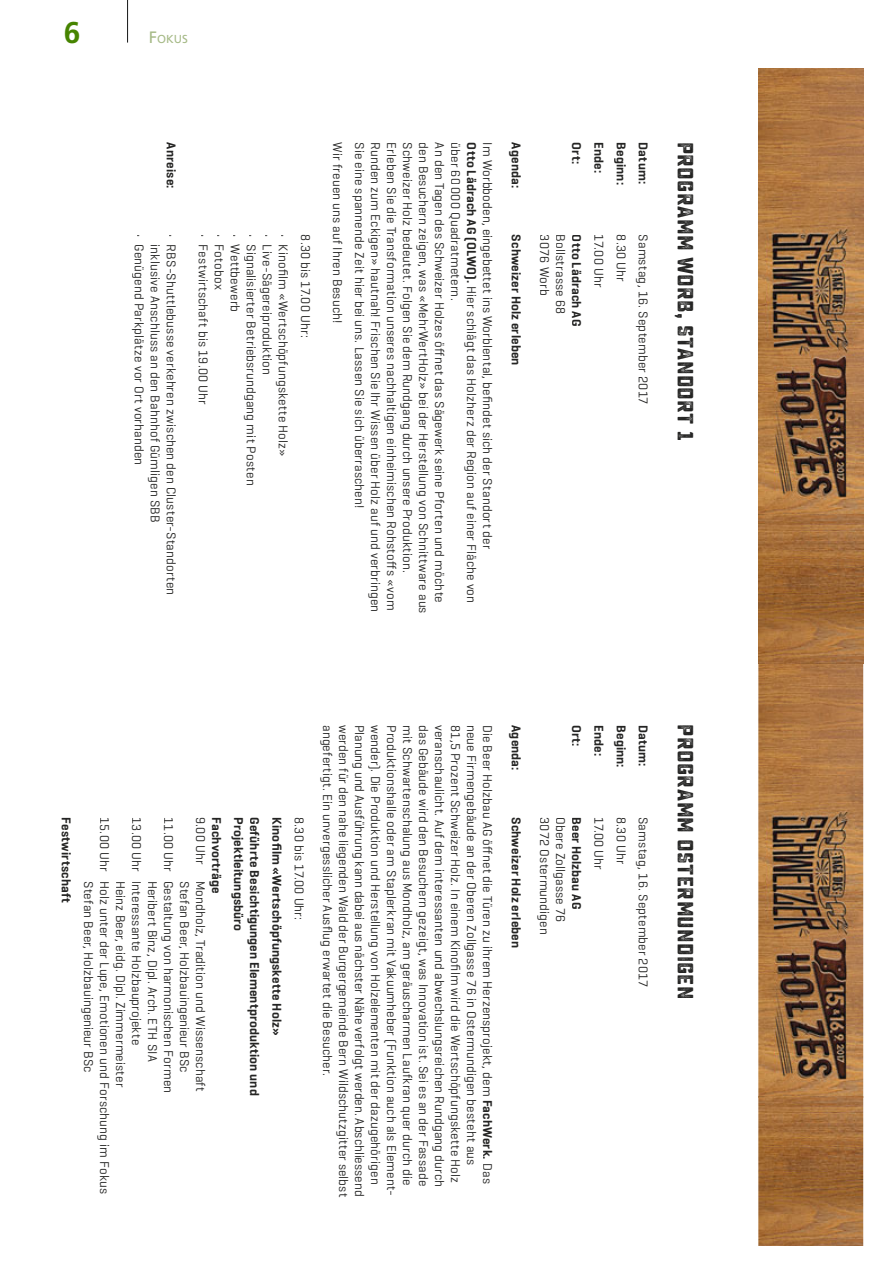
<style>
.page{position:relative;width:893px;height:1263px;background:#fff}
.page>*{position:absolute;margin:0;border:0;box-sizing:border-box;transform-origin:0 0}
.t1{font:700 30px "Frutiger LT";color:#468400}
.t2{font:22.05px "Sucrose Bold Two";letter-spacing:.01em;color:#242423}
.t3{font:13.05px/16px "Geogrotesque";letter-spacing:.01em;color:#242423}
.t4{font:600 13.05px/22.2px "Geogrotesque";letter-spacing:.01em;color:#242423}
.t5{font:11.55px "Frutiger LT";color:#a6ba87}
.s1{font-size:16.5px}
.s2{font-weight:600}
</style>
<div class="page">
<hr style="left:127px;top:0;width:1px;height:43px;background:#151616">
<img style="left:758px;top:663px;width:105px;height:583px">
<img style="left:758px;top:68px;width:105px;height:595px">
<h1 class="t1" style="left:64px;top:20px;width:18px">6</h1>
<p class="t5" style="left:149px;top:34px;width:41px"><span class="s1">F</span>OKUS</p>
<p class="t4" style="left:181px;top:142px;width:48px;rotate:90deg">Anreise:</p>
<p class="t3" style="left:146px;top:234px;width:232px;rotate:90deg">• Genügend Parkplätze vor Ort vorhanden</p>
<p class="t3" style="left:178px;top:244px;width:352px;text-indent:-10px;rotate:90deg">• RBS-Shuttlebusse verkehren zwischen den Cluster-Standorten inklusive Anschluss an den Bahnhof Gümligen SBB</p>
<p class="t3" style="left:210px;top:234px;width:172px;rotate:90deg">• Festwirtschaft bis 19.00 Uhr</p>
<p class="t3" style="left:226px;top:234px;width:57px;rotate:90deg">• Fotobox</p>
<p class="t3" style="left:242px;top:234px;width:79px;rotate:90deg">• Wettbewerb</p>
<p class="t3" style="left:258px;top:234px;width:253px;rotate:90deg">• Signalisierter Betriebsrundgang mit Posten</p>
<p class="t3" style="left:274px;top:234px;width:142px;rotate:90deg">• Live-Sägereiproduktion</p>
<p class="t3" style="left:290px;top:234px;width:224px;rotate:90deg">• Kinofilm «Wertschöpfungskette Holz»</p>
<p class="t3" style="left:312px;top:234px;width:105px;rotate:90deg">8.30 bis 17.00 Uhr:</p>
<p class="t3" style="left:344px;top:142px;width:182px;rotate:90deg">Wir freuen uns auf Ihren Besuch!</p>
<p class="t3" style="left:495px;top:142px;width:473px;rotate:90deg">Im Worbboden, eingebettet ins Worblental, befindet sich der Standort der<br><span class="s2">Otto Lädrach AG (OLWO).</span> Hier schlägt das Holzherz der Region auf einer Fläche von über 60 000 Quadratmetern.<br>An den Tagen des Schweizer Holzes öffnet das Sägewerk seine Pforten und möchte den Besuchern zeigen, was «MehrWertHolz» bei der Herstellung von Schnittware aus Schweizer Holz bedeutet. Folgen Sie dem Rundgang durch unsere Produktion.<br>Erleben Sie die Transformation unseres nachhaltigen einheimischen Rohstoffs «vom Runden zum Eckigen» hautnah! Frischen Sie Ihr Wissen über Holz auf und verbringen Sie eine spannende Zeit hier bei uns. Lassen Sie sich überraschen!</p>
<p class="t4" style="left:526px;top:142px;width:47px;rotate:90deg">Agenda:</p>
<p class="t4" style="left:526px;top:234px;width:133px;rotate:90deg">Schweizer Holz erleben</p>
<p class="t4" style="left:587px;top:142px;width:23px;rotate:90deg">Ort:</p>
<p class="t4" style="left:609px;top:142px;width:33px;rotate:90deg">Ende:</p>
<p class="t4" style="left:631px;top:142px;width:44px;rotate:90deg">Beginn:</p>
<p class="t4" style="left:653px;top:142px;width:43px;rotate:90deg">Datum:</p>
<p class="t4" style="left:587px;top:234px;width:93px;rotate:90deg">Otto Lädrach AG</p>
<p class="t3" style="left:567px;top:234px;width:82px;rotate:90deg">Bollstrasse 68<br>3076 Worb</p>
<p class="t3" style="left:606px;top:234px;width:54px;rotate:90deg">17.00 Uhr</p>
<p class="t3" style="left:628px;top:234px;width:49px;rotate:90deg">8.30 Uhr</p>
<p class="t3" style="left:650px;top:234px;width:172px;rotate:90deg">Samstag, 16. September 2017</p>
<h2 class="t2" style="left:693px;top:142px;width:300px;rotate:90deg">PROGRAMM WORB, STANDORT 1</h2>
<p class="t4" style="left:76px;top:817px;width:87px;rotate:90deg">Festwirtschaft</p>
<p class="t4" style="left:287px;top:817px;width:280px;rotate:90deg">Kinofilm «Wertschöpfungskette Holz»<br>Geführte Besichtigungen Elementproduktion und</p>
<p class="t3" style="left:207px;top:817px;width:49px;rotate:90deg">9.00 Uhr</p>
<p class="t3" style="left:207px;top:881px;width:212px;rotate:90deg">Mondholz, Tradition und Wissenschaft</p>
<p class="t4" style="left:249px;top:817px;width:116px;rotate:90deg">Projektleitungsbüro<br>Fachvorträge</p>
<p class="t3" style="left:111px;top:817px;width:379px;rotate:90deg">15.00 Uhr Holz unter der Lupe, Emotionen und Forschung im Fokus</p>
<p class="t3" style="left:143px;top:817px;width:230px;rotate:90deg">13.00 Uhr Interessante Holzbauprojekte</p>
<p class="t3" style="left:175px;top:817px;width:277px;rotate:90deg">11.00 Uhr Gestaltung von harmonischen Formen</p>
<p class="t3" style="left:95px;top:881px;width:193px;rotate:90deg">Stefan Beer, Holzbauingenieur BSc</p>
<p class="t3" style="left:191px;top:881px;width:193px;rotate:90deg">Stefan Beer, Holzbauingenieur BSc</p>
<p class="t3" style="left:127px;top:881px;width:208px;rotate:90deg">Heinz Beer, eidg. Dipl. Zimmermeister</p>
<p class="t3" style="left:159px;top:881px;width:182px;rotate:90deg">Heribert Binz, Dipl. Arch. ETH SIA</p>
<p class="t3" style="left:306px;top:817px;width:105px;rotate:90deg">8.30 bis 17.00 Uhr:</p>
<p class="t4" style="left:526px;top:725px;width:47px;rotate:90deg">Agenda:</p>
<p class="t3" style="left:479px;top:725px;width:474px;rotate:90deg">neue Firmengebäude an der Oberen Zollgasse 76 in Ostermundigen besteht aus<br>81,5 Prozent Schweizer Holz. In einem Kinofilm wird die Wertschöpfungskette Holz veranschaulicht. Auf dem interessanten und abwechslungsreichen Rundgang durch das Gebäude wird den Besuchern gezeigt, was Innovation ist. Sei es an der Fassade mit Schwartenschalung aus Mondholz, am geräuscharmen Laufkran quer durch die Produktionshalle oder am Staplerkran mit Vakuumheber (Funktion auch als Element&shy;wender). Die Produktion und Herstellung von Holzelementen mit der dazugehörigen Planung und Ausführung kann dabei aus nächster Nähe verfolgt werden. Abschliessend werden für den nahe liegenden Wald der Burgergemeinde Bern Wildschutzgitter selbst angefertigt. Ein unvergesslicher Ausflug erwartet die Besucher.</p>
<p class="t3" style="left:529px;top:725px;width:460px;line-height:28.5px;text-indent:92px;rotate:90deg"><span class="s2">Schweizer Holz erleben<br></span>Die Beer Holzbau AG öffnet die Türen zu ihrem Herzensprojekt, dem <span class="s2">FachWerk.</span> Das</p>
<p class="t4" style="left:587px;top:725px;width:23px;rotate:90deg">Ort:</p>
<p class="t4" style="left:609px;top:725px;width:33px;rotate:90deg">Ende:</p>
<p class="t4" style="left:631px;top:725px;width:44px;rotate:90deg">Beginn:</p>
<p class="t4" style="left:653px;top:725px;width:43px;rotate:90deg">Datum:</p>
<p class="t3" style="left:567px;top:817px;width:119px;rotate:90deg">Obere Zollgasse 76<br>3072 Ostermundigen</p>
<p class="t4" style="left:587px;top:817px;width:94px;rotate:90deg">Beer Holzbau AG</p>
<p class="t3" style="left:606px;top:817px;width:54px;rotate:90deg">17.00 Uhr</p>
<p class="t3" style="left:628px;top:817px;width:49px;rotate:90deg">8.30 Uhr</p>
<p class="t3" style="left:650px;top:817px;width:172px;rotate:90deg">Samstag, 16. September 2017</p>
<h2 class="t2" style="left:693px;top:724px;width:276px;rotate:90deg">PROGRAMM OSTERMUNDIGEN</h2>
</div>
